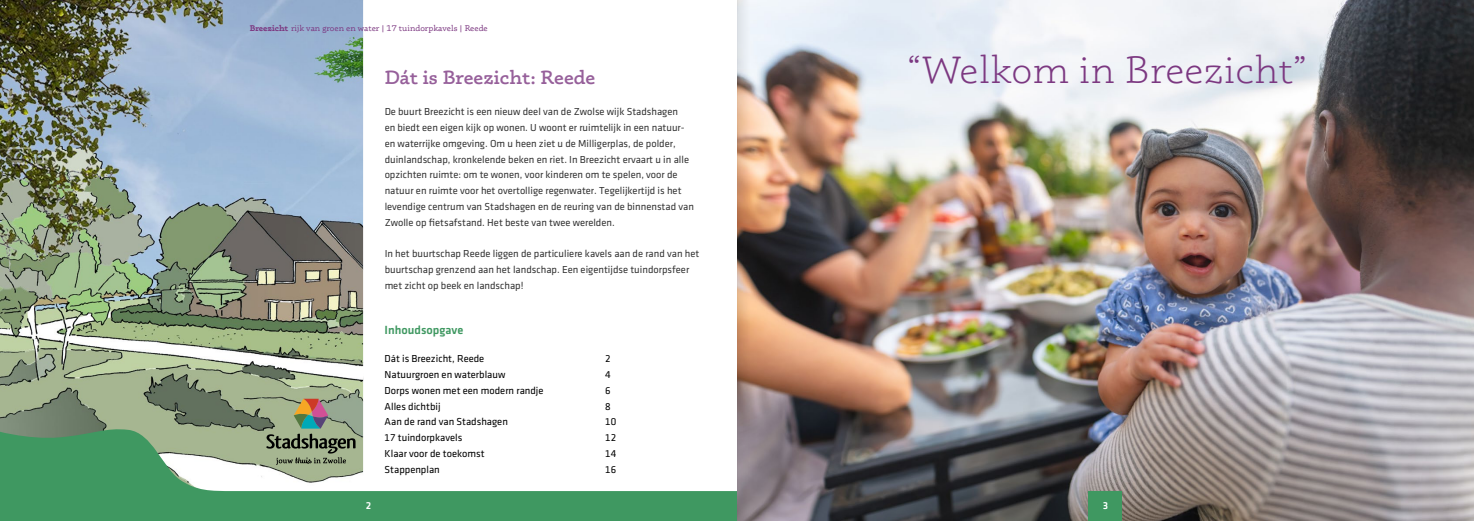
<style>
.page{position:relative;width:1474px;height:521px;background:#fff}
.page>*{position:absolute;margin:0;border:0;box-sizing:border-box;transform-origin:0 0}
.t1{font:300 38.5px "Phoreus Cherokee";color:#7c3881}
.t2{font:600 19.25px "Phoreus Cherokee";color:#7c3881}
.t3{font:12.25px "Klavika Medium TF";color:#3f9861}
.t4{font:10.5px/15.8px "Klavika Regular TF";color:#000}
.t5{font:10.5px "Klavika Medium TF";color:#fff}
.t6{font:8.31px "Phoreus Cherokee";color:#7c3881}
.s1{font-weight:700}
</style>
<div class="page">
<img style="left:0;top:0;width:363px;height:427px">
<img style="left:749px;top:0;width:724px;height:521px">
<svg style="left:0;top:427px;width:737px;height:94px"></svg>
<svg style="left:266px;top:434px;width:89px;height:31px;background:#7c886c"></svg>
<svg style="left:294px;top:399px;width:34px;height:29px"></svg>
<div style="left:1088px;top:491px;width:34px;height:30px;background:#3f9861"></div>
<svg style="left:737px;top:0;width:12px;height:521px;background:#b59686"></svg>
<p class="t6" style="left:250px;top:23px;width:239px"><span class="s1">Breezicht</span> rijk van groen en water | 17 tuindorpkavels | Reede</p>
<h2 class="t2" style="left:384px;top:66px;width:212px">Dát is Breezicht: Reede</h2>
<p class="t4" style="left:384px;top:104px;width:311px">De buurt Breezicht is een nieuw deel van de Zwolse wijk Stadshagen<br>en biedt een eigen kijk op wonen. U woont er ruimtelijk in een natuur&shy;en waterrijke omgeving. Om u heen ziet u de Milligerplas, de polder, duinlandschap, kronkelende beken en riet. In Breezicht ervaart u in alle opzichten ruimte: om te wonen, voor kinderen om te spelen, voor de natuur en ruimte voor het overtollige regenwater. Tegelijkertijd is het levendige centrum van Stadshagen en de reuring van de binnenstad van Zwolle op fietsafstand. Het beste van twee werelden.</p>
<p class="t4" style="left:384px;top:246px;width:316px">In het buurtschap Reede liggen de particuliere kavels aan de rand van het buurtschap grenzend aan het landschap. Een eigentijdse tuindorpsfeer met zicht op beek en landschap!</p>
<p class="t3" style="left:384px;top:324px;width:80px">Inhoudsopgave</p>
<p class="t4" style="left:384px;top:351px;width:101px">Dát is Breezicht, Reede</p>
<p class="t4" style="left:605px;top:351px;width:7px">2</p>
<p class="t4" style="left:384px;top:367px;width:122px">Natuurgroen en waterblauw</p>
<p class="t4" style="left:605px;top:367px;width:7px">4</p>
<p class="t4" style="left:384px;top:383px;width:160px">Dorps wonen met een modern randje</p>
<p class="t4" style="left:605px;top:383px;width:7px">6</p>
<p class="t4" style="left:384px;top:398px;width:57px">Alles dichtbij</p>
<p class="t4" style="left:605px;top:398px;width:7px">8</p>
<p class="t4" style="left:384px;top:414px;width:125px">Aan de rand van Stadshagen</p>
<p class="t4" style="left:605px;top:414px;width:13px">10</p>
<p class="t4" style="left:384px;top:430px;width:79px">17 tuindorpkavels</p>
<p class="t4" style="left:605px;top:430px;width:13px">12</p>
<p class="t4" style="left:384px;top:446px;width:102px">Klaar voor de toekomst</p>
<p class="t4" style="left:605px;top:446px;width:13px">14</p>
<p class="t4" style="left:384px;top:461px;width:57px">Stappenplan</p>
<p class="t4" style="left:605px;top:461px;width:13px">16</p>
<h1 class="t1" style="left:906px;top:48px;width:402px">“Welkom in Breezicht”</h1>
<p class="t5" style="left:366px;top:499px;width:7px">2</p>
<p class="t5" style="left:1102px;top:499px;width:7px">3</p>
</div>
